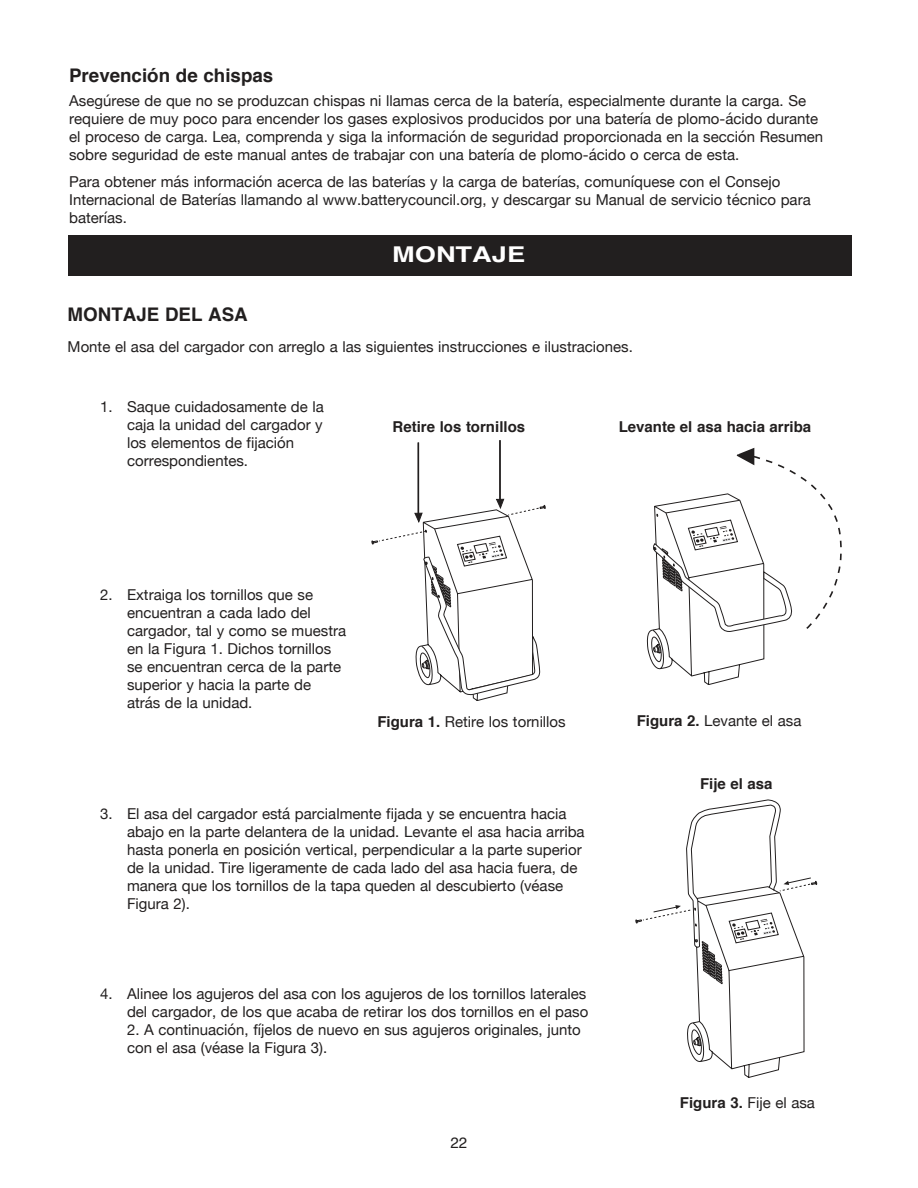
<style>
.page{position:relative;width:918px;height:1188px;background:#fff}
.page>*{position:absolute;margin:0;border:0;box-sizing:border-box;transform-origin:0 0}
.t1{font:700 21.75px "Helvetica";color:#fff;scale:1.25 1}
.t2{font:700 18.75px "Helvetica";color:#221f1f}
.t3{font:700 16.65px "Helvetica";color:#221f1f}
.t4{font:15px/18px "Helvetica Neue";color:#221f1f}
.t5{font:700 15px "Helvetica";color:#221f1f}
.t6{font:15px "Helvetica";color:#221f1f}
.s1{font-family:"Helvetica";font-weight:700}
</style>
<div class="page">
<div style="left:68px;top:235px;width:783px;height:40px;background:#221f1f"></div>
<hr style="left:418px;top:442px;width:1px;height:75px;background:#221f1f">
<hr style="left:499px;top:440px;width:2px;height:63px;background:#221f1f">
<svg style="left:372px;top:459px;width:173px;height:242px"></svg>
<svg style="left:646px;top:447px;width:196px;height:238px"></svg>
<svg style="left:635px;top:800px;width:182px;height:278px"></svg>
<p class="t2" style="left:69px;top:68px;width:206px">Prevención de chispas</p>
<p class="t4" style="left:69px;top:92px;width:756px">Asegúrese de que no se produzcan chispas ni llamas cerca de la batería, especialmente durante la carga. Se requiere de muy poco para encender los gases explosivos producidos por una batería de plomo-ácido durante el proceso de carga. Lea, comprenda y siga la información de seguridad proporcionada en la sección Resumen sobre seguridad de este manual antes de trabajar con una batería de plomo-ácido o cerca de esta.</p>
<p class="t4" style="left:69px;top:173px;width:743px">Para obtener más información acerca de las baterías y la carga de baterías, comuníquese con el Consejo<br>Internacional de Baterías llamando al www.batterycouncil.org, y descargar su Manual de servicio técnico para baterías.</p>
<h1 class="t1" style="left:392px;top:246px;width:108px">MONTAJE</h1>
<p class="t2" style="left:68px;top:307px;width:182px">MONTAJE DEL ASA</p>
<p class="t4" style="left:68px;top:338px;width:567px">Monte el asa del cargador con arreglo a las siguientes instrucciones e ilustraciones.</p>
<p class="t4" style="left:127px;top:398px;width:198px;text-indent:-27px">1. Saque cuidadosamente de la caja la unidad del cargador y los elementos de fijación correspondientes.</p>
<p class="t3" style="left:384px;top:419px;width:159px">Remove the Screws</p>
<p class="t5" style="left:393px;top:421px;width:134px">Retire los tornillos</p>
<p class="t5" style="left:619px;top:421px;width:194px">Levante el asa hacia arriba</p>
<p class="t4" style="left:127px;top:586px;width:221px;text-indent:-27px">2. Extraiga los tornillos que se encuentran a cada lado del cargador, tal y como se muestra en la Figura 1. Dichos tornillos se encuentran cerca de la parte superior y hacia la parte de atrás de la unidad.</p>
<p class="t4" style="left:377px;top:713px;width:190px"><span class="s1">Figura 1.</span> Retire los tornillos</p>
<p class="t4" style="left:637px;top:711px;width:166px"><span class="s1">Figura 2.</span> Levante el asa</p>
<p class="t3" style="left:668px;top:775px;width:147px">Secure the Handle</p>
<p class="t5" style="left:700px;top:778px;width:74px">Fije el asa</p>
<p class="t4" style="left:127px;top:805px;width:459px;text-indent:-27px">3. El asa del cargador está parcialmente fijada y se encuentra hacia abajo en la parte delantera de la unidad. Levante el asa hacia arriba hasta ponerla en posición vertical, perpendicular a la parte superior de la unidad. Tire ligeramente de cada lado del asa hacia fuera, de manera que los tornillos de la tapa queden al descubierto (véase Figura 2).</p>
<p class="t4" style="left:100px;top:985px;width:490px;text-align:right">4. Alinee los agujeros del asa con los agujeros de los tornillos laterales del cargador, de los que acaba de retirar los dos tornillos en el paso</p>
<p class="t4" style="left:127px;top:1021px;width:455px">2. A continuación, fíjelos de nuevo en sus agujeros originales, junto con el asa (véase la Figura 3).</p>
<p class="t6" style="left:451px;top:1137px;width:18px">22</p>
<p class="t4" style="left:680px;top:1094px;width:137px"><span class="s1">Figura 3.</span> Fije el asa</p>
</div>
